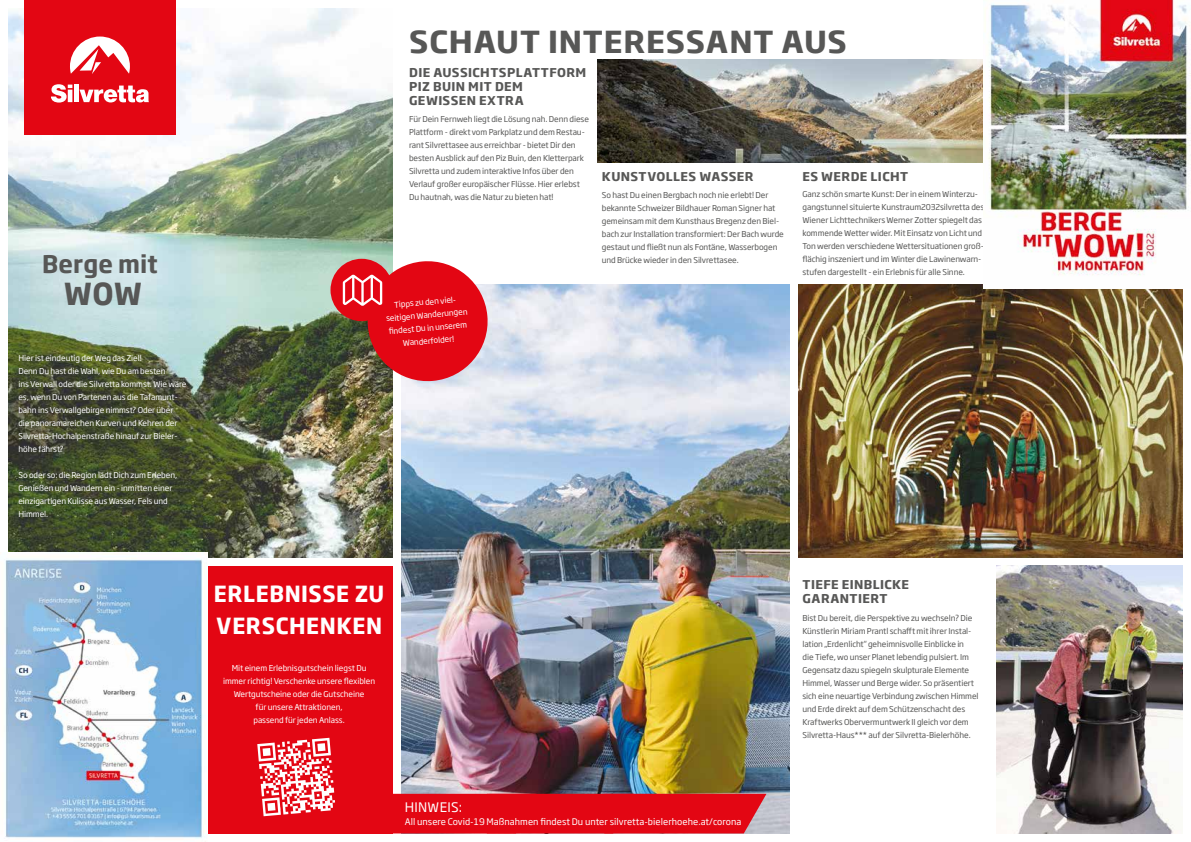
<style>
.page{position:relative;width:1191px;height:842px;background:#fff}
.page>*{position:absolute;margin:0;border:0;box-sizing:border-box;transform-origin:0 0}
.t1{font:700 30px "Soho Gothic Pro";letter-spacing:.025em;color:#575756}
.t2{font:700 30px "Soho Gothic Pro";letter-spacing:.025em;color:#575756;scale:.95 1}
.t3{font:700 24px "Soho Gothic Pro";letter-spacing:.005em;color:#575756;scale:.95 1}
.t4{font:700 22px/32px "Soho Gothic Pro";letter-spacing:.03em;color:#fff;scale:.94 1}
.t5{font:13px "Soho Gothic Pro";letter-spacing:.02em;color:#fff}
.t6{font:700 12px/14px "Soho Gothic Pro";letter-spacing:.035em;color:#575756}
.t7{font:9px "Soho Gothic Pro";letter-spacing:.005em;color:#fff}
.t8{font:8px/13px "Soho Gothic Pro";letter-spacing:-.01em;color:#575756}
.t9{font:8px/13px "Soho Gothic Pro";letter-spacing:-.01em;color:#fff}
</style>
<div class="page">
<img style="left:996px;top:566px;width:186px;height:267px">
<img style="left:401px;top:285px;width:388px;height:548px">
<img style="left:9px;top:9px;width:384px;height:548px">
<div style="left:24px;top:0;width:152px;height:135px;background:#e30613"></div>
<svg style="left:51px;top:84px;width:21px;height:19px"></svg>
<div style="left:74px;top:85px;width:5px;height:17px;background:#fff"></div>
<svg style="left:79px;top:86px;width:70px;height:16px"></svg>
<svg style="left:70px;top:37px;width:60px;height:37px"></svg>
<img style="left:798px;top:285px;width:384px;height:272px">
<div style="left:330px;top:259px;width:63px;height:62px;background:#e30613;border-radius:50%"></div>
<svg style="left:343px;top:259px;width:147px;height:125px"></svg>
<div style="left:393px;top:794px;width:373px;height:39px;background:#e30613"></div>
<div style="left:206px;top:566px;width:187px;height:267px;background:#e30613"></div>
<svg style="left:257px;top:737px;width:78px;height:79px"></svg>
<img style="left:597px;top:60px;width:387px;height:103px">
<img style="left:5px;top:553px;width:202px;height:289px">
<img style="left:984px;top:0;width:207px;height:289px">
<h2 class="t3" style="left:42px;top:245px;width:123px">Berge mit</h2>
<h1 class="t2" style="left:64px;top:270px;width:84px">WOW</h1>
<p class="t9" style="left:18px;top:351px;width:170px">Hier ist eindeutig der Weg das Ziel!<br>Denn Du hast die Wahl, wie Du am besten<br>ins Verwall oder die Silvretta kommst. Wie wäre es, wenn Du von Partenen aus die Tafamunt&shy;bahn ins Verwallgebirge nimmst? Oder über<br>die panoramareichen Kurven und Kehren der Silvretta-Hochalpenstraße hinauf zur Bieler&shy;höhe fährst?</p>
<p class="t9" style="left:18px;top:468px;width:160px">So oder so: die Region lädt Dich zum Erleben, Genießen und Wandern ein - inmitten einer einzigartigen Kulisse aus Wasser, Fels und Himmel.</p>
<h1 class="t1" style="left:409px;top:18px;width:439px">SCHAUT INTERESSANT AUS</h1>
<h3 class="t6" style="left:409px;top:65px;width:179px">DIE AUSSICHTSPLATTFORM<br>PIZ BUIN MIT DEM<br>GEWISSEN EXTRA</h3>
<p class="t8" style="left:409px;top:112px;width:181px">Für Dein Fernweh liegt die Lösung nah. Denn diese Plattform - direkt vom Parkplatz und dem Restau&shy;rant Silvrettasee aus erreichbar - bietet Dir den besten Ausblick auf den Piz Buin, den Kletterpark Silvretta und zudem interaktive Infos über den Verlauf großer europäischer Flüsse. Hier erlebst Du hautnah, was die Natur zu bieten hat!</p>
<p class="t9" style="left:384px;top:299px;width:83px;text-align:center;rotate:-5deg">Tipps zu den viel&shy;seitigen Wanderungen fi ndest Du in unserem<br>Wanderfolder!</p>
<h3 class="t6" style="left:602px;top:168px;width:153px">KUNSTVOLLES WASSER</h3>
<p class="t8" style="left:602px;top:188px;width:183px">So hast Du einen Bergbach noch nie erlebt! Der bekannte Schweizer Bildhauer Roman Signer hat gemeinsam mit dem Kunsthaus Bregenz den Biel&shy;bach zur Installation transformiert: Der Bach wurde gestaut und fließt nun als Fontäne, Wasserbogen und Brücke wieder in den Silvrettasee.</p>
<h3 class="t6" style="left:802px;top:168px;width:107px">ES WERDE LICHT</h3>
<p class="t8" style="left:802px;top:187px;width:183px">Ganz schön smarte Kunst: Der in einem Winterzu&shy;gangstunnel situierte Kunstraum2032silvretta des Wiener Lichttechnikers Werner Zotter spiegelt das kommende Wetter wider. Mit Einsatz von Licht und Ton werden verschiedene Wettersituationen groß&shy;flächig inszeniert und im Winter die Lawinenwarn&shy;stufen dargestellt - ein Erlebnis für alle Sinne.</p>
<h3 class="t4" style="left:214px;top:576px;width:183px">ERLEBNISSE ZU<br>VERSCHENKEN</h3>
<p class="t9" style="left:223px;top:661px;width:154px;text-align:center">Mit einem Erlebnisgutschein liegst Du immer richtig! Verschenke unsere flexiblen Wertgutscheine oder die Gutscheine<br>für unsere Attraktionen,<br>passend für jeden Anlass.</p>
<h3 class="t5" style="left:405px;top:797px;width:59px">HINWEIS:</h3>
<p class="t7" style="left:405px;top:815px;width:338px">All unsere Covid-19 Maßnahmen findest Du unter silvretta-bielerhoehe.at/corona</p>
<h3 class="t6" style="left:802px;top:577px;width:108px">TIEFE EINBLICKE<br>GARANTIERT</h3>
<p class="t8" style="left:802px;top:611px;width:178px">Bist Du bereit, die Perspektive zu wechseln? Die Künstlerin Miriam Prantl schafft mit ihrer Instal&shy;lation „Erdenlicht“ geheimnisvolle Einblicke in<br>die Tiefe, wo unser Planet lebendig pulsiert. Im Gegensatz dazu spiegeln skulpturale Elemente Himmel, Wasser und Berge wider. So präsentiert sich eine neuartige Verbindung zwischen Himmel und Erde direkt auf dem Schützenschacht des Kraftwerks Obervermuntwerk II gleich vor dem Silvretta-Haus*** auf der Silvretta-Bielerhöhe.</p>
</div>
